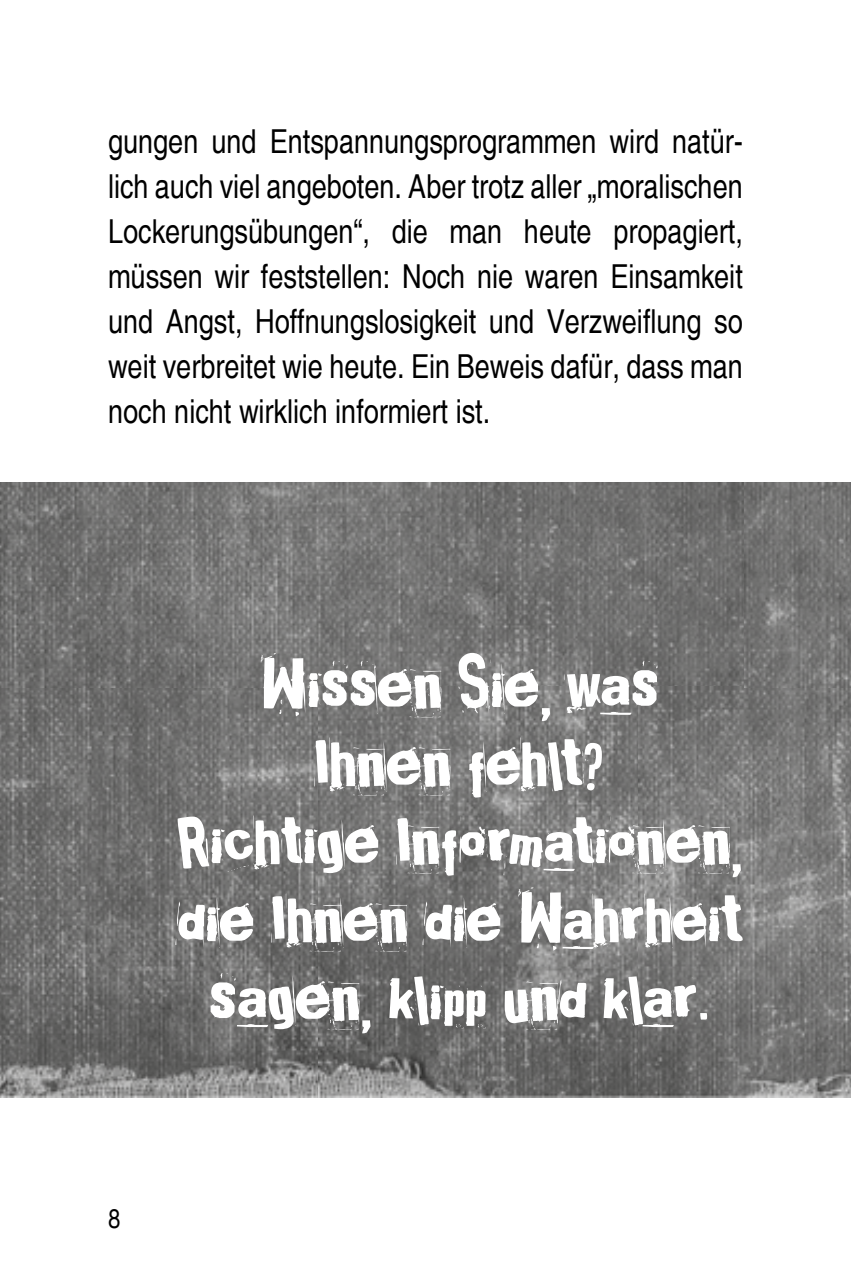
<style>
.page{position:relative;width:851px;height:1276px;background:#fff}
.page>*{position:absolute;margin:0;border:0;box-sizing:border-box;transform-origin:0 0}
.t1{font:84px/78px "Broken 15";color:#fff;text-align:center}
.t2{font:condensed 33px/45px "Helvetica";color:#000;text-align:justify}
.t3{font:condensed 27px "Helvetica";color:#000}
</style>
<div class="page">
<img style="left:0;top:482px;width:850px;height:615px">
<p class="t2" style="left:108px;top:119px;width:636px">gungen und Entspannungsprogrammen wird natür&shy;lich auch viel angeboten. Aber trotz aller „moralischen Lockerungsübungen“, die man heute propagiert, müssen wir feststellen: Noch nie waren Einsamkeit und Angst, Hoffnungslosigkeit und Verzweiflung so weit verbreitet wie heute. Ein Beweis dafür, dass man noch nicht wirklich informiert ist.</p>
<h1 class="t1" style="left:177px;top:647px;width:567px">Wissen Sie, was<br>Ihnen fehlt?<br>Richtige Informationen, die Ihnen die Wahrheit sagen, klipp und klar.</h1>
<p class="t3" style="left:108px;top:1202px;width:14px">8</p>
</div>
